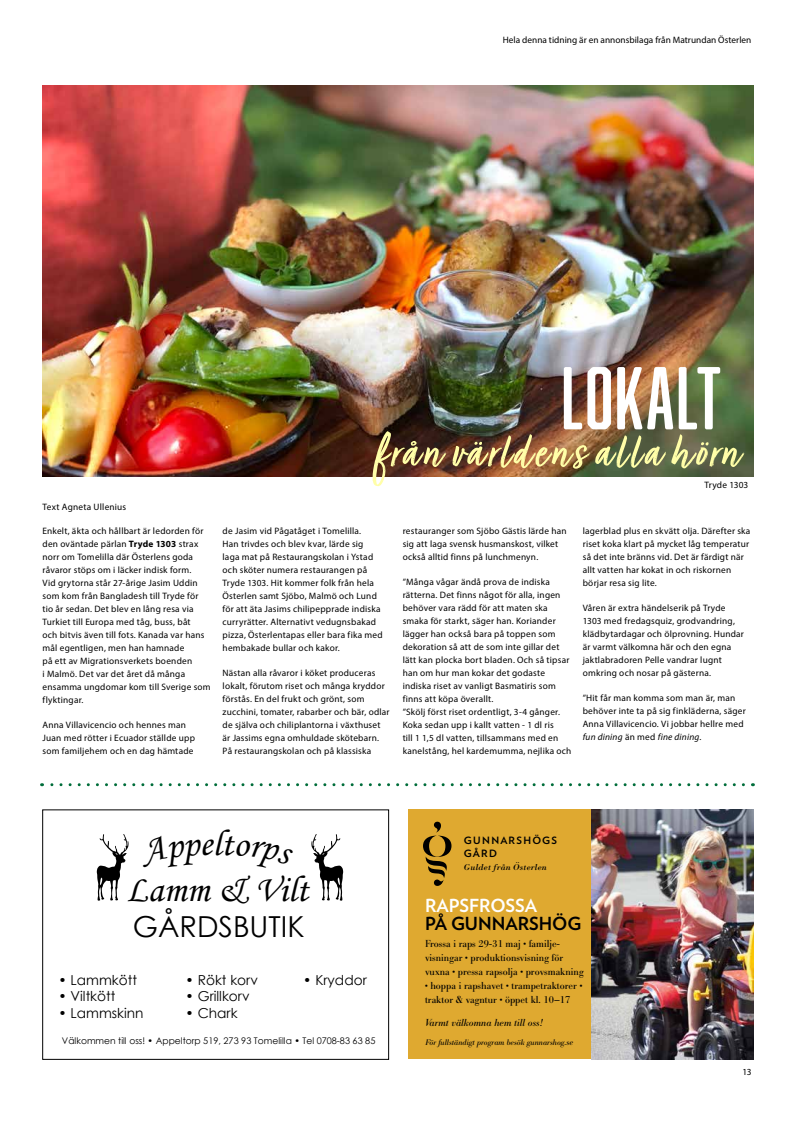
<style>
.page{position:relative;width:794px;height:1127px;background:#fff}
.page>*{position:absolute;margin:0;border:0;box-sizing:border-box;transform-origin:0 0}
.t1{font:82px "Abolition Soft";letter-spacing:.02em;color:#fff}
.t2{font:55px "Turbinado Pro";letter-spacing:.06em;color:#fffea8}
.t3{font:italic 37.2px "Monotype Corsiva";color:#000}
.t4{font:28.9px "Century Gothic";color:#000}
.t5{font:700 18px "Verlag";color:#000}
.t6{font:700 18px "Verlag";color:#fff}
.t7{font:13.7px "Century Gothic";color:#000}
.t8{font:700 10.1px/13.4px "Verlag";letter-spacing:.14em;color:#000}
.t9{font:10px/14px "Bodoni BE";color:#000}
.t10{font:italic 10px "Bodoni BE";color:#000}
.t11{font:9.3px/13px "Myriad Pro";letter-spacing:.02em;color:#000}
.t12{font:9.3px "Myriad Pro";color:#000}
.t13{font:9.1px "Century Gothic";color:#000}
.t14{font:italic 8.8px "Bodoni";letter-spacing:.015em;color:#000}
.t15{font:italic 8px "Bodoni BE";color:#000}
.s1{font-weight:700}
.s2{font-style:italic}
.s3{font-size:8.5px}
</style>
<div class="page">
<img style="left:43px;top:85px;width:711px;height:391px">
<svg style="left:42px;top:783px;width:701px;height:3px"></svg>
<div style="left:408px;top:809px;width:346px;height:250px;background:#dfa930"></div>
<svg style="left:423px;top:822px;width:28px;height:64px"></svg>
<img style="left:591px;top:809px;width:163px;height:250px">
<svg style="left:311px;top:834px;width:32px;height:66px"></svg>
<svg style="left:97px;top:834px;width:31px;height:66px"></svg>
<div style="left:42px;top:809px;width:347px;height:251px;border:1px solid #000"></div>
<p class="t12" style="left:502px;top:34px;width:250px">Hela denna tidning är en annonsbilaga från Matrundan Österlen</p>
<p class="t11" style="left:43px;top:500px;width:85px">Text Agneta Ullenius</p>
<p class="t11" style="left:43px;top:524px;width:170px">Enkelt, äkta och hållbart är ledorden för den oväntade pärlan <span class="s1">Tryde 1303</span> strax norr om Tomelilla där Österlens goda råvaror stöps om i läcker indisk form.<br>Vid grytorna står 27-årige Jasim Uddin som kom från Bangladesh till Tryde för tio år sedan. Det blev en lång resa via Turkiet till Europa med tåg, buss, båt<br>och bitvis även till fots. Kanada var hans mål egentligen, men han hamnade<br>på ett av Migrationsverkets boenden<br>i Malmö. Det var det året då många ensamma ungdomar kom till Sverige som flyktingar.</p>
<p class="t11" style="left:43px;top:718px;width:154px">Anna Villavicencio och hennes man<br>Juan med rötter i Ecuador ställde upp som familjehem och en dag hämtade</p>
<h1 class="t1" style="left:561px;top:351px;width:161px">lokalt</h1>
<h2 class="t2" style="left:374px;top:422px;width:367px">från världens alla hörn</h2>
<p class="t11" style="left:704px;top:478px;width:45px">Tryde 1303</p>
<p class="t11" style="left:223px;top:524px;width:162px">de Jasim vid Pågatåget i Tomelilla.<br>Han trivdes och blev kvar, lärde sig<br>laga mat på Restaurangskolan i Ystad och sköter numera restaurangen på Tryde 1303. Hit kommer folk från hela Österlen samt Sjöbo, Malmö och Lund för att äta Jasims chilipepprade indiska curryrätter. Alternativt vedugnsbakad pizza, Österlentapas eller bara fika med hembakade bullar och kakor.</p>
<p class="t11" style="left:223px;top:666px;width:169px">Nästan alla råvaror i köket produceras lokalt, förutom riset och många kryddor förstås. En del frukt och grönt, som zucchini, tomater, rabarber och bär, odlar de själva och chiliplantorna i växthuset är Jassims egna omhuldade skötebarn.<br>På restaurangskolan och på klassiska</p>
<p class="t11" style="left:403px;top:524px;width:165px">restauranger som Sjöbo Gästis lärde han sig att laga svensk husmanskost, vilket också alltid finns på lunchmenyn.</p>
<p class="t11" style="left:403px;top:575px;width:170px">”Många vågar ändå prova de indiska rätterna. Det finns något för alla, ingen behöver vara rädd för att maten ska smaka för starkt, säger han. Koriander lägger han också bara på toppen som dekoration så att de som inte gillar det lätt kan plocka bort bladen. Och så tipsar han om hur man kokar det godaste indiska riset av vanligt Basmatiris som finns att köpa överallt.<br>”Skölj först riset ordentligt, 3-4 gånger.<br>Koka sedan upp i kallt vatten - 1 dl ris<br>till 1 1,5 dl vatten, tillsammans med en kanelstång, hel kardemumma, nejlika och</p>
<p class="t11" style="left:583px;top:524px;width:169px">lagerblad plus en skvätt olja. Därefter ska riset koka klart på mycket låg temperatur så det inte bränns vid. Det är färdigt när allt vatten har kokat in och riskornen börjar resa sig lite.</p>
<p class="t11" style="left:583px;top:601px;width:163px">Våren är extra händelserik på Tryde 1303 med fredagsquiz, grodvandring, klädbytardagar och ölprovning. Hundar är varmt välkomna här och den egna jaktlabradoren Pelle vandrar lugnt omkring och nosar på gästerna.</p>
<p class="t11" style="left:583px;top:691px;width:164px">”Hit får man komma som man är, man behöver inte ta på sig finkläderna, säger Anna Villavicencio. Vi jobbar hellre med <span class="s2">fun dining</span> än med <span class="s2">fine dining</span>.</p>
<h3 class="t3" style="left:212px;top:820px;width:10px">l</h3>
<h3 class="t3" style="left:126px;top:866px;width:184px">Lamm &amp; Vilt</h3>
<h3 class="t4" style="left:133px;top:906px;width:173px">GÅRDSBUTIK</h3>
<h3 class="t7" style="left:58px;top:970px;width:80px">• Lammkött</h3>
<h3 class="t7" style="left:58px;top:987px;width:58px">• Viltkött</h3>
<h3 class="t7" style="left:58px;top:1003px;width:87px">• Lammskinn</h3>
<h3 class="t7" style="left:186px;top:970px;width:74px">• Rökt korv</h3>
<h3 class="t7" style="left:186px;top:987px;width:65px">• Grillkorv</h3>
<h3 class="t7" style="left:186px;top:1003px;width:53px">• Chark</h3>
<h3 class="t7" style="left:303px;top:970px;width:65px">• Kryddor</h3>
<p class="t13" style="left:62px;top:1034px;width:315px">Välkommen till oss! • Appeltorp 519, 273 93 Tomelilla • Tel 0708-83 63 85</p>
<p class="t8" style="left:464px;top:833px;width:95px">GUNNARSHÖGS<br>GÅRD</p>
<p class="t14" style="left:464px;top:861px;width:85px">Guldet från Österlen</p>
<h3 class="t6" style="left:425px;top:891px;width:114px">RAPSFROSSA</h3>
<h3 class="t5" style="left:425px;top:909px;width:158px">PÅ GUNNARSHÖG</h3>
<p class="t9" style="left:425px;top:937px;width:160px">Frossa i raps 29-31 maj • familje&shy;visningar • produktionsvisning för vuxna • pressa rapsolja • provsmakning</p>
<p class="t9" style="left:425px;top:979px;width:159px">• hoppa i rapshavet • trampetraktorer • traktor &amp; vagntur • öppet kl. 10–17</p>
<p class="t10" style="left:425px;top:1017px;width:119px">Varmt välkomna hem till oss!</p>
<p class="t15" style="left:425px;top:1038px;width:149px">För fullständigt program besök gunnarshog.<span class="s3">se</span></p>
<p class="t11" style="left:742px;top:1065px;width:10px">13</p>
</div>
